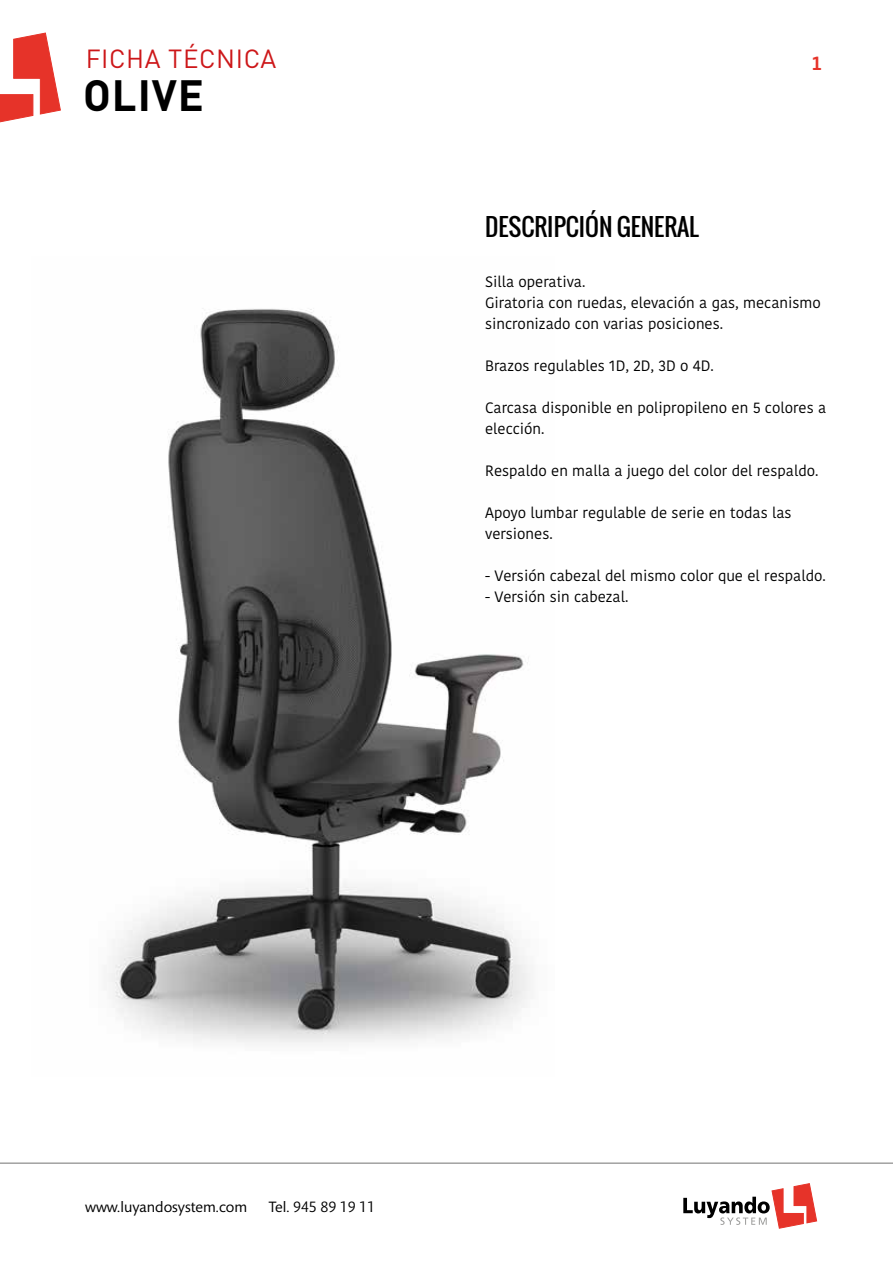
<style>
.page{position:relative;width:893px;height:1263px;background:#fff}
.page>*{position:absolute;margin:0;border:0;box-sizing:border-box;transform-origin:0 0}
.t1{font:700 43.2px "DIN";letter-spacing:.02em;color:#000}
.t2{font:25.95px "DIN";letter-spacing:.02em;color:#cd1719}
.t3{font:24px "Oswald";color:#000}
.t4{font:500 18px "Neo Sans Std";color:#e63329}
.t5{font:15.3px "Mundo Sans Std";color:#000}
.t6{font:15px/21px "Kohinoor Bangla";color:#000}
</style>
<div class="page">
<svg style="left:683px;top:1183px;width:134px;height:45px"></svg>
<img style="left:108px;top:308px;width:423px;height:735px">
<hr style="left:0;top:1163px;width:893px;height:1px;background:#9d9d9c">
<svg style="left:0;top:33px;width:61px;height:90px"></svg>
<h2 class="t2" style="left:86px;top:43px;width:192px">FICHA TÉCNICA</h2>
<h1 class="t1" style="left:83px;top:67px;width:122px">OLIVE</h1>
<p class="t4" style="left:811px;top:52px;width:13px">1</p>
<h3 class="t3" style="left:485px;top:208px;width:215px">DESCRIPCIÓN GENERAL</h3>
<p class="t6" style="left:485px;top:271px;width:337px">Silla operativa.<br>Giratoria con ruedas, elevación a gas, mecanismo sincronizado con varias posiciones.</p>
<p class="t6" style="left:485px;top:355px;width:230px">Brazos regulables 1D, 2D, 3D o 4D.</p>
<p class="t6" style="left:485px;top:397px;width:343px">Carcasa disponible en polipropileno en 5 colores a elección.</p>
<p class="t6" style="left:485px;top:460px;width:335px">Respaldo en malla a juego del color del respaldo.</p>
<p class="t6" style="left:485px;top:502px;width:308px">Apoyo lumbar regulable de serie en todas las versiones.</p>
<p class="t6" style="left:485px;top:565px;width:342px">- Versión cabezal del mismo color que el respaldo.</p>
<p class="t6" style="left:485px;top:586px;width:145px">- Versión sin cabezal.</p>
<p class="t5" style="left:85px;top:1198px;width:164px">www.luyandosystem.com</p>
<p class="t5" style="left:269px;top:1198px;width:108px">Tel. 945 89 19 11</p>
</div>
